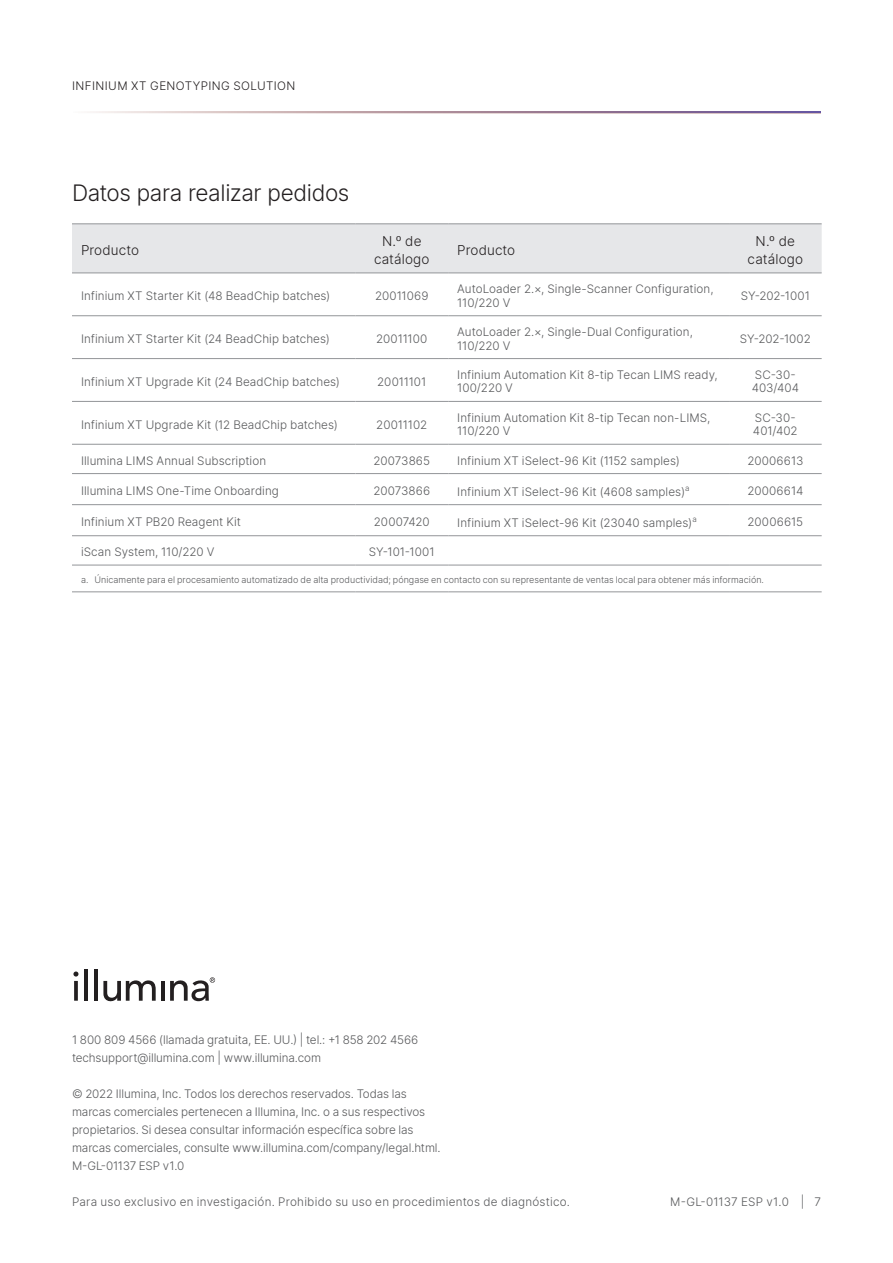
<style>
.page{position:relative;width:893px;height:1263px;background:#fff}
.page>*{position:absolute;margin:0;border:0;box-sizing:border-box;transform-origin:0 0}
.Body_Copy{font:300 22.5px "Inter";letter-spacing:-.02em;color:#231f20}
.Header_Row_A_Cente{font:300 13.5px/18px "Inter";letter-spacing:.015em;color:#231f20;text-align:center}
.Header_Row_A_Left{font:300 13.5px "Inter";letter-spacing:.005em;color:#231f20}
.Body_Row_Left_Alig{font:300 11.7px/13.5px "Inter";letter-spacing:.01em;color:#57585a}
.zz_Illumina_Address{font:300 11.7px/18px "Inter";letter-spacing:-.01em;color:#57585a}
.Body_Row_Center_Al{font:300 11.7px/13.5px "Inter";color:#57585a}
.zz_For_Research_Only{font:300 11.7px "Inter";letter-spacing:.02em;color:#57585a}
.zz_Master_Header{font:300 11.7px "Inter";letter-spacing:.04em;color:#231f20}
.zz_Pub_Number{font:300 11.7px "Inter";letter-spacing:.01em;color:#57585a}
.t1{font:300 9px "Inter";color:#57585a}
</style>
<div class="page">
<svg style="left:74px;top:981px;width:4px;height:20px"></svg>
<hr style="left:84px;top:969px;width:4px;height:32px;background:#231f20">
<hr style="left:94px;top:969px;width:4px;height:32px;background:#231f20">
<svg style="left:103px;top:980px;width:53px;height:22px"></svg>
<hr style="left:161px;top:981px;width:4px;height:20px;background:#231f20">
<svg style="left:73px;top:971px;width:5px;height:5px"></svg>
<svg style="left:170px;top:977px;width:45px;height:24px"></svg>
<hr style="left:72px;top:111px;width:749px;height:2px;background:#6556a4">
<div style="left:72px;top:224px;width:750px;height:49px;background:#e6e7e9"></div>
<hr style="left:72px;top:223px;width:283px;height:1px;background:#939598">
<hr style="left:355px;top:223px;width:93px;height:1px;background:#939598">
<hr style="left:448px;top:223px;width:281px;height:1px;background:#939598">
<hr style="left:729px;top:223px;width:93px;height:1px;background:#939598">
<hr style="left:72px;top:273px;width:283px;height:1px;background:#939598">
<hr style="left:355px;top:273px;width:93px;height:1px;background:#939598">
<hr style="left:448px;top:273px;width:281px;height:1px;background:#939598">
<hr style="left:729px;top:273px;width:93px;height:1px;background:#939598">
<hr style="left:72px;top:315px;width:283px;height:1px;background:#939598">
<hr style="left:355px;top:315px;width:93px;height:1px;background:#939598">
<hr style="left:448px;top:315px;width:281px;height:1px;background:#939598">
<hr style="left:729px;top:315px;width:93px;height:1px;background:#939598">
<hr style="left:72px;top:358px;width:283px;height:1px;background:#939598">
<hr style="left:355px;top:358px;width:93px;height:1px;background:#939598">
<hr style="left:448px;top:358px;width:281px;height:1px;background:#939598">
<hr style="left:729px;top:358px;width:93px;height:1px;background:#939598">
<hr style="left:72px;top:401px;width:283px;height:1px;background:#939598">
<hr style="left:355px;top:401px;width:93px;height:1px;background:#939598">
<hr style="left:448px;top:401px;width:281px;height:1px;background:#939598">
<hr style="left:729px;top:401px;width:93px;height:1px;background:#939598">
<hr style="left:72px;top:444px;width:283px;height:1px;background:#939598">
<hr style="left:355px;top:444px;width:93px;height:1px;background:#939598">
<hr style="left:448px;top:444px;width:281px;height:1px;background:#939598">
<hr style="left:729px;top:444px;width:93px;height:1px;background:#939598">
<hr style="left:72px;top:473px;width:283px;height:1px;background:#939598">
<hr style="left:355px;top:473px;width:93px;height:1px;background:#939598">
<hr style="left:448px;top:473px;width:281px;height:1px;background:#939598">
<hr style="left:729px;top:473px;width:93px;height:1px;background:#939598">
<hr style="left:72px;top:504px;width:283px;height:1px;background:#939598">
<hr style="left:355px;top:504px;width:93px;height:1px;background:#939598">
<hr style="left:448px;top:504px;width:281px;height:1px;background:#939598">
<hr style="left:729px;top:504px;width:93px;height:1px;background:#939598">
<hr style="left:72px;top:535px;width:283px;height:1px;background:#939598">
<hr style="left:355px;top:535px;width:93px;height:1px;background:#939598">
<hr style="left:448px;top:535px;width:281px;height:1px;background:#939598">
<hr style="left:729px;top:535px;width:93px;height:1px;background:#939598">
<hr style="left:72px;top:565px;width:283px;height:1px;background:#939598">
<hr style="left:355px;top:565px;width:93px;height:1px;background:#939598">
<hr style="left:448px;top:565px;width:281px;height:1px;background:#939598">
<hr style="left:729px;top:565px;width:93px;height:1px;background:#939598">
<hr style="left:72px;top:591px;width:283px;height:1px;background:#939598">
<hr style="left:355px;top:591px;width:93px;height:1px;background:#939598">
<hr style="left:448px;top:591px;width:281px;height:1px;background:#939598">
<hr style="left:729px;top:591px;width:93px;height:1px;background:#939598">
<p class="zz_Master_Header" style="left:72px;top:77px;width:225px">In fini um XT GENOTYPING SOLUTION</p>
<p class="Body_Copy" style="left:72px;top:177px;width:279px">Datos para realizar pedidos</p>
<p class="Header_Row_A_Left" style="left:81px;top:240px;width:59px">Producto</p>
<p class="Header_Row_A_Cente" style="left:374px;top:232px;width:57px">N.º de catálogo</p>
<p class="Header_Row_A_Left" style="left:457px;top:240px;width:59px">Producto</p>
<p class="Header_Row_A_Cente" style="left:748px;top:232px;width:57px">N.º de catálogo</p>
<p class="Body_Row_Left_Alig" style="left:81px;top:289px;width:251px">Infinium XT Starter Kit (48 BeadChip batches)</p>
<p class="Body_Row_Center_Al" style="left:375px;top:289px;width:55px">20011069</p>
<p class="Body_Row_Left_Alig" style="left:457px;top:282px;width:258px">AutoLoader 2.×, Single-Scanner Configuration,<br>110/220 V</p>
<p class="Body_Row_Center_Al" style="left:741px;top:289px;width:71px">SY-202-1001</p>
<p class="Body_Row_Left_Alig" style="left:81px;top:332px;width:250px">Infinium XT Starter Kit (24 BeadChip batches)</p>
<p class="Body_Row_Center_Al" style="left:376px;top:332px;width:53px">20011100</p>
<p class="Body_Row_Left_Alig" style="left:457px;top:325px;width:237px">AutoLoader 2.×, Single-Dual Configuration,<br>110/220 V</p>
<p class="Body_Row_Center_Al" style="left:740px;top:332px;width:73px">SY-202-1002</p>
<p class="Body_Row_Left_Alig" style="left:81px;top:374px;width:260px">Infinium XT U pgrade Kit (24 BeadChip batches)</p>
<p class="Body_Row_Center_Al" style="left:377px;top:374px;width:51px">20011101</p>
<p class="Body_Row_Left_Alig" style="left:457px;top:368px;width:262px">Infinium Automation Kit 8-tip Tecan LIMS ready,<br>100/220 V</p>
<p class="Body_Row_Center_Al" style="left:752px;top:368px;width:49px">SC-30-<br>403/404</p>
<p class="Body_Row_Left_Alig" style="left:81px;top:417px;width:258px">Infinium XT U pgrade Kit (12 BeadChip batches)</p>
<p class="Body_Row_Center_Al" style="left:376px;top:417px;width:52px">20011102</p>
<p class="Body_Row_Left_Alig" style="left:457px;top:411px;width:255px">Infinium Automation Kit 8-tip Tecan non-LIMS,<br>110/220 V</p>
<p class="Body_Row_Center_Al" style="left:753px;top:411px;width:46px">SC-30-<br>401/402</p>
<p class="Body_Row_Left_Alig" style="left:81px;top:453px;width:187px">Illumina LIMS Annual Subscription</p>
<p class="Body_Row_Center_Al" style="left:373px;top:453px;width:58px">20073865</p>
<p class="Body_Row_Left_Alig" style="left:457px;top:453px;width:224px">Infinium XT iSelect-96 Kit (1152 samples)</p>
<p class="Body_Row_Center_Al" style="left:747px;top:453px;width:57px">20006613</p>
<p class="Body_Row_Left_Alig" style="left:81px;top:484px;width:199px">Illumina LIMS One-Time Onboarding</p>
<p class="Body_Row_Center_Al" style="left:373px;top:484px;width:58px">20073866</p>
<p class="Body_Row_Left_Alig" style="left:457px;top:484px;width:234px">Infinium XT iSelect-96 Kit (4608 samples)<sup>a</sup></p>
<p class="Body_Row_Center_Al" style="left:747px;top:484px;width:57px">20006614</p>
<p class="Body_Row_Left_Alig" style="left:81px;top:515px;width:162px">Infinium XT PB20 Reagent Kit</p>
<p class="Body_Row_Center_Al" style="left:374px;top:515px;width:57px">20007420</p>
<p class="Body_Row_Left_Alig" style="left:457px;top:516px;width:241px">Infinium XT iSelect-96 Kit (23040 samples)<sup>a</sup></p>
<p class="Body_Row_Center_Al" style="left:747px;top:515px;width:57px">20006615</p>
<p class="Body_Row_Left_Alig" style="left:81px;top:545px;width:135px">iScan System, 110/220 V</p>
<p class="Body_Row_Center_Al" style="left:369px;top:545px;width:67px">SY-101-1001</p>
<p class="t1" style="left:81px;top:573px;width:684px">a. Únicamente para el procesamiento automatizado de alta productividad; póngase en contacto con su representante de ventas local para obtener más información.</p>
<p class="zz_Illumina_Address" style="left:72px;top:1031px;width:348px">1 800 809 4566 (llamada gratuita, EE. UU.) | tel.: +1 858 202 4566</p>
<p class="zz_Illumina_Address" style="left:72px;top:1049px;width:251px">techsupport@illumina.com | www.illumina.com</p>
<p class="zz_Illumina_Address" style="left:72px;top:1085px;width:370px">© 2022 Illumina, Inc. Todos los derechos reservados. Todas las marcas comerciales pertenecen a Illumina, Inc. o a sus respectivos propietarios. Si desea consultar información específica sobre las marcas comerciales, consulte www.illumina.com/company/legal.html.</p>
<p class="zz_Illumina_Address" style="left:72px;top:1157px;width:114px">M-GL-01137 ESP v1.0</p>
<p class="zz_For_Research_Only" style="left:72px;top:1193px;width:499px">Para uso exclusivo en investigación. Prohibido su uso en procedimientos de diagnóstico.</p>
<p class="zz_Pub_Number" style="left:670px;top:1193px;width:120px">M-GL-01137 ESP v1.0</p>
<p class="zz_Illumina_Address" style="left:801px;top:1193px;width:22px">| 7</p>
</div>
